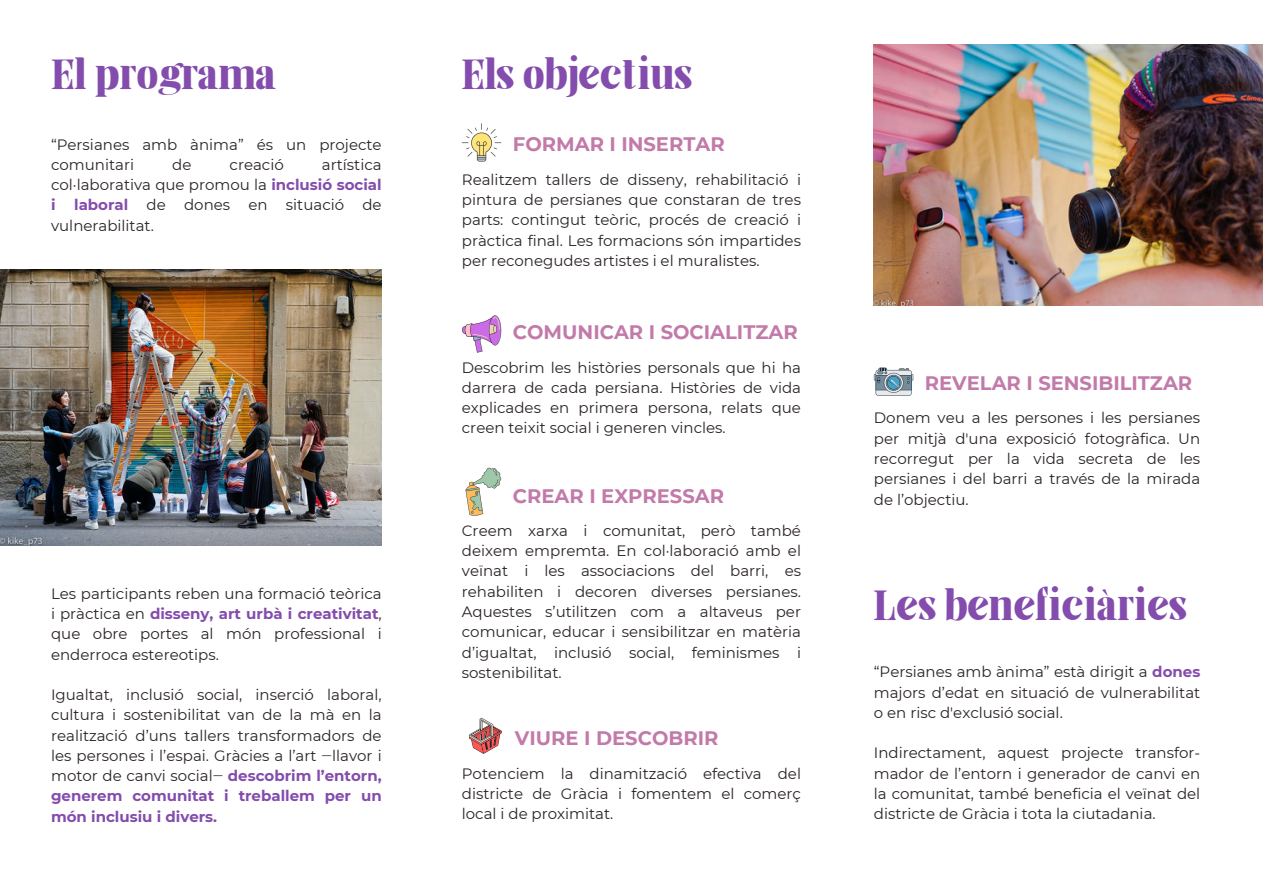
<style>
.page{position:relative;width:1263px;height:894px;background:#fff}
.page>*{position:absolute;margin:0;border:0;box-sizing:border-box;transform-origin:0 0}
.t1{font:40.5px "Elika Gorica";color:#834cad}
.t2{font:700 19.5px "Montserrat";color:#c27aa9}
.t3{font:15px/20.2px "Montserrat";color:#2a2324;text-align:justify}
.s1{font-weight:700;color:#834cad}
</style>
<div class="page">
<img style="left:874px;top:45px;width:389px;height:261px">
<svg style="left:462px;top:315px;width:39px;height:37px"></svg>
<svg style="left:874px;top:367px;width:39px;height:28px"></svg>
<svg style="left:465px;top:467px;width:36px;height:49px"></svg>
<svg style="left:462px;top:123px;width:39px;height:38px"></svg>
<img style="left:0;top:270px;width:381px;height:275px">
<svg style="left:469px;top:717px;width:33px;height:36px"></svg>
<p class="t1" style="left:51px;top:59px;width:226px">El programa</p>
<p class="t3" style="left:51px;top:134px;width:332px">“Persianes amb ànima” és un projecte comunitari</p>
<p class="t3" style="left:51px;top:154px;width:332px;text-indent:271px">artística col·laborativa que promou la <span class="s1">inclusió social i laboral</span> de dones en situació de vulnerabilitat.</p>
<p class="t3" style="left:172px;top:154px;width:21px">de</p>
<p class="t3" style="left:230px;top:154px;width:56px">creació</p>
<p class="t3" style="left:51px;top:583px;width:332px">Les participants reben una formació teòrica i pràctica en <span class="s1">disseny, art urbà i creativitat</span>, que obre portes al món professional i enderroca estereotips.</p>
<p class="t3" style="left:51px;top:684px;width:332px">Igualtat, inclusió social, inserció laboral, cultura i sostenibilitat van de la mà en la realització d’uns tallers transformadors de les persones i l’espai. Gràcies a l’art ‒llavor i motor de canvi social‒ <span class="s1">descobrim l’entorn, generem comunitat i treballem per un món inclusiu i divers.</span></p>
<p class="t1" style="left:462px;top:59px;width:232px">Els objectius</p>
<p class="t2" style="left:513px;top:132px;width:213px">FORMAR I INSERTAR</p>
<p class="t3" style="left:462px;top:169px;width:341px">Realitzem tallers de disseny, rehabilitació i pintura de persianes que constaran de tres parts: contingut teòric, procés de creació i pràctica final. Les formacions són impartides per reconegudes artistes i el muralistes.</p>
<p class="t2" style="left:513px;top:320px;width:286px">COMUNICAR I SOCIALITZAR</p>
<p class="t3" style="left:462px;top:357px;width:341px">Descobrim les històries personals que hi ha darrera de cada persiana. Històries de vida explicades en primera persona, relats que creen teixit social i generen vincles.</p>
<p class="t2" style="left:513px;top:483px;width:213px">CREAR I EXPRESSAR</p>
<p class="t3" style="left:462px;top:520px;width:341px">Creem xarxa i comunitat, però també deixem empremta. En col·laboració amb el veïnat i les associacions del barri, es rehabiliten i decoren diverses persianes.<br>Aquestes s’utilitzen com a altaveus per comunicar, educar i sensibilitzar en matèria d’igualtat, inclusió social, feminismes i sostenibilitat.</p>
<p class="t2" style="left:515px;top:726px;width:205px">VIURE I DESCOBRIR</p>
<p class="t3" style="left:462px;top:763px;width:341px">Potenciem la dinamització efectiva del districte de Gràcia i fomentem el comerç local i de proximitat.</p>
<p class="t2" style="left:925px;top:370px;width:269px">REVELAR I SENSIBILITZAR</p>
<p class="t3" style="left:874px;top:408px;width:328px">Donem veu a les persones i les persianes per mitjà d'una exposició fotogràfica. Un recorregut per la vida secreta de les persianes i del barri a través de la mirada de l’objectiu.</p>
<p class="t1" style="left:874px;top:589px;width:315px">Les beneficiàries</p>
<p class="t3" style="left:874px;top:661px;width:328px">“Persianes amb ànima” està dirigit a <span class="s1">dones </span>majors d’edat en situació de vulnerabilitat o en risc d'exclusió social.</p>
<p class="t3" style="left:874px;top:742px;width:328px">Indirectament, aquest projecte transfor&shy;mador de l’entorn i generador de canvi en la comunitat, també beneficia el veïnat del districte de Gràcia i tota la ciutadania.</p>
</div>
